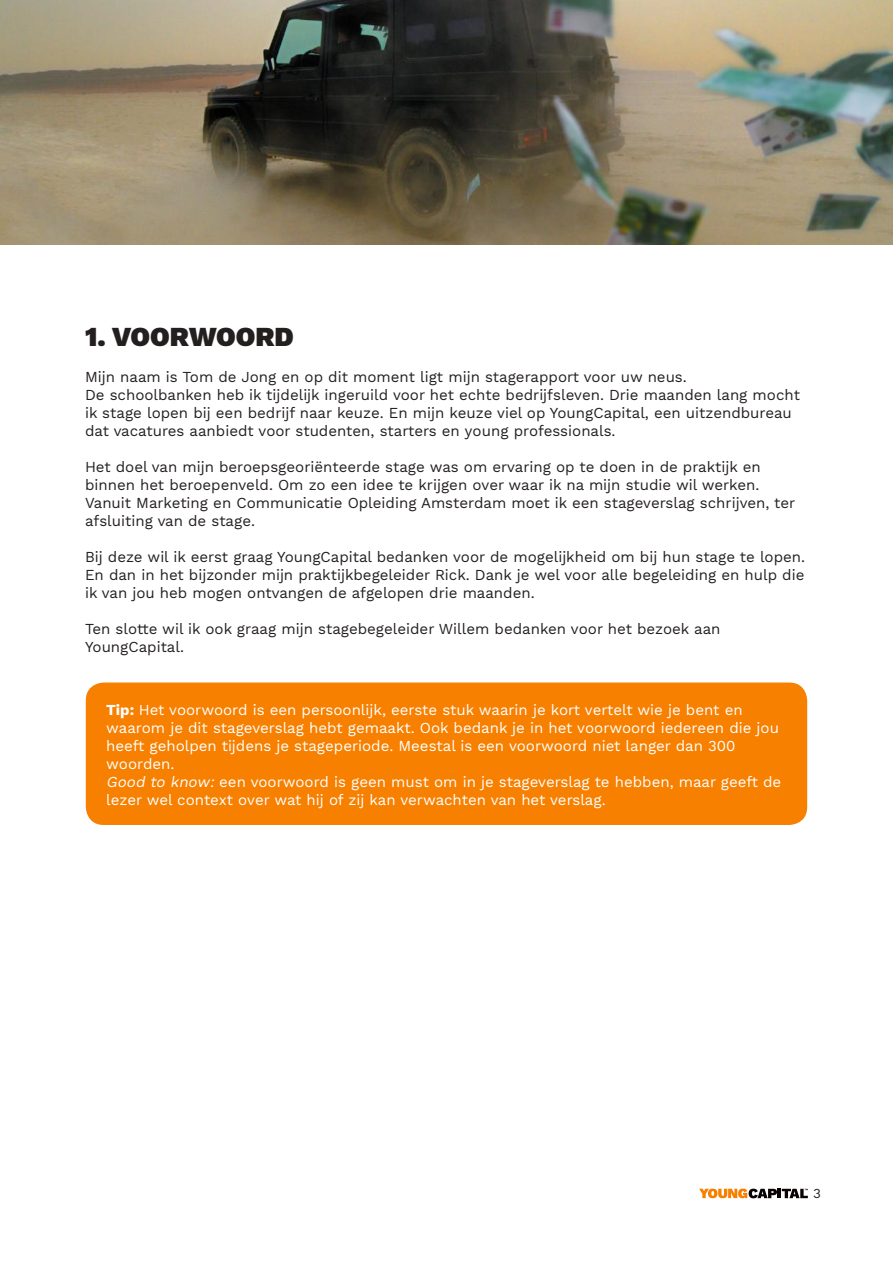
<style>
.page{position:relative;width:893px;height:1263px;background:#fff}
.page>*{position:absolute;margin:0;border:0;box-sizing:border-box;transform-origin:0 0}
.t1{font:900 27px "Work Sans";color:#241f1f}
.t2{font:15px/18px "Work Sans";color:#241f1f}
.t3{font:15px/18px "Work Sans";color:#fff}
.t4{font:13.5px "Work Sans";color:#241f1f}
.s1{font-weight:700}
.s2{font-style:italic}
</style>
<div class="page">
<svg style="left:699px;top:1188px;width:109px;height:10px"></svg>
<img style="left:0;top:0;width:893px;height:244px">
<div style="left:86px;top:682px;width:721px;height:143px;background:#f78000;border-radius:18px"></div>
<h1 class="t1" style="left:85px;top:321px;width:210px">1. VOORWOORD</h1>
<p class="t2" style="left:85px;top:369px;width:716px">Mijn naam is Tom de Jong en op dit moment ligt mijn stagerapport voor uw neus.<br>De schoolbanken heb ik tijdelijk ingeruild voor het echte bedrijfsleven. Drie maanden lang mocht ik stage lopen bij een bedrijf naar keuze. En mijn keuze viel op YoungCapital, een uitzendbureau dat vacatures aanbiedt voor studenten, starters en young professionals.</p>
<p class="t2" style="left:85px;top:459px;width:712px">Het doel van mijn beroepsgeoriënteerde stage was om ervaring op te doen in de praktijk en binnen het beroepenveld. Om zo een idee te krijgen over waar ik na mijn studie wil werken.<br>Vanuit Marketing en Communicatie Opleiding Amsterdam moet ik een stageverslag schrijven, ter afsluiting van de stage.</p>
<p class="t2" style="left:85px;top:549px;width:722px;text-align:justify">Bij deze wil ik eerst graag YoungCapital bedanken voor de mogelijkheid om bij hun stage te lopen.<br>En dan in het bijzonder mijn praktijkbegeleider Rick. Dank je wel voor alle begeleiding en hulp die ik van jou heb mogen ontvangen de afgelopen drie maanden.</p>
<p class="t2" style="left:85px;top:621px;width:637px">Ten slotte wil ik ook graag mijn stagebegeleider Willem bedanken voor het bezoek aan<br>YoungCapital.</p>
<p class="t3" style="left:106px;top:701px;width:676px"><span class="s1">Tip:</span> Het voorwoord is een persoonlijk, eerste stuk waarin je kort vertelt wie je bent en waarom je dit stageverslag hebt gemaakt. Ook bedank je in het voorwoord iedereen die jou heeft geholpen tijdens je stageperiode. Meestal is een voorwoord niet langer dan 300 woorden.<br><span class="s2">Good to know:</span> een voorwoord is geen must om in je stageverslag te hebben, maar geeft de lezer wel context over wat hij of zij kan verwachten van het verslag.</p>
<p class="t4" style="left:813px;top:1186px;width:9px">3</p>
</div>
